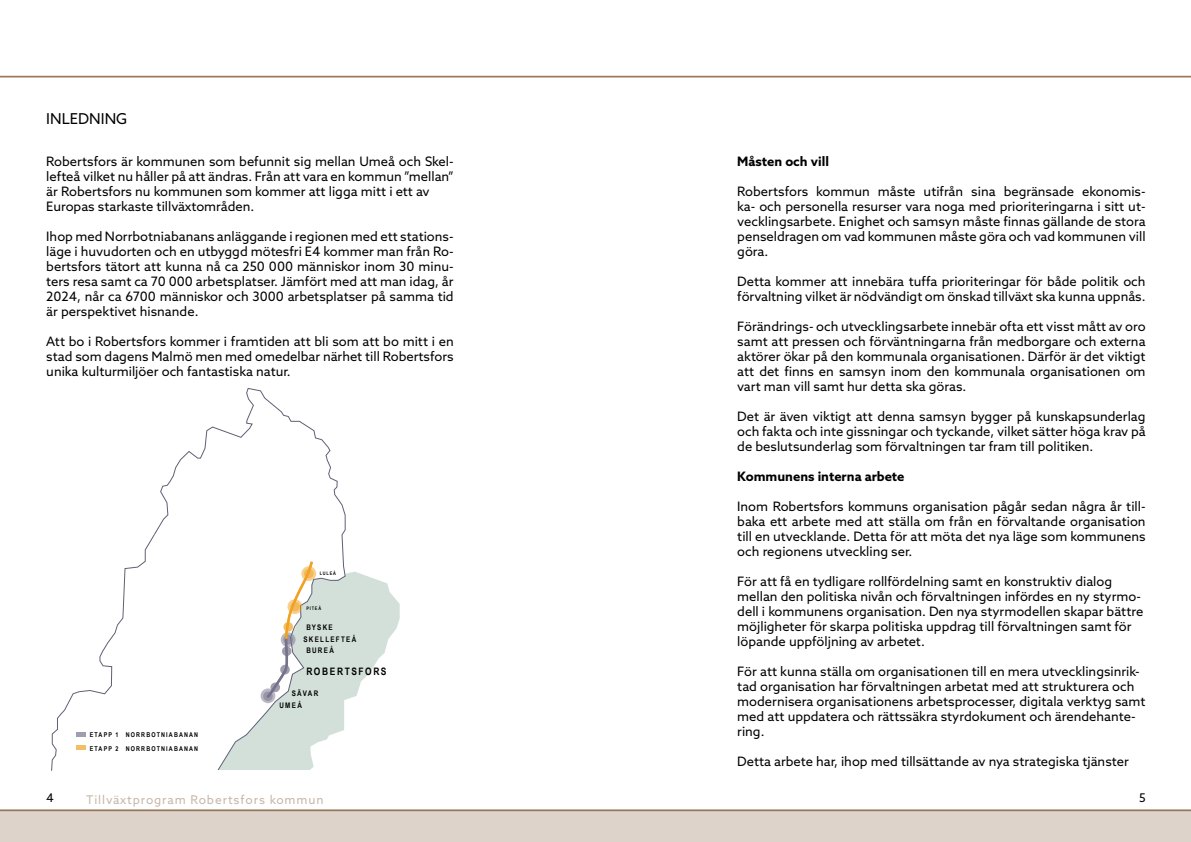
<style>
.page{position:relative;width:1191px;height:842px;background:#fff}
.page>*{position:absolute;margin:0;border:0;box-sizing:border-box;transform-origin:0 0}
.t1{font:15px "Azo Sans";color:#000}
.t2{font:13px/15px "Azo Sans";color:#000;text-align:justify}
.t3{font:700 13px "Azo Sans";color:#000}
.t4{font:12px "Azo Sans";letter-spacing:.075em;color:#8f6d4e}
.t5{font:12px "Azo Sans";color:#000}
.t6{font:700 10.3px "Arial Narrow";letter-spacing:.155em;color:#000}
.t7{font:700 7.7px/12.2px "Arial Narrow";letter-spacing:.165em;color:#000}
.t8{font:700 6.6px "Arial Narrow";letter-spacing:.175em;color:#000}
.t9{font:700 4.8px "Arial Narrow";letter-spacing:.175em;color:#000}
</style>
<div class="page">
<hr style="left:0;top:810px;width:1191px;height:1px;background:#8f6d4e">
<hr style="left:0;top:76px;width:1191px;height:1px;background:#8f6d4e">
<hr style="left:0;top:77px;width:1191px;height:1px;background:#8f6d4e">
<div style="left:0;top:811px;width:1191px;height:31px;background:#ddd3ca"></div>
<svg style="left:346px;top:572px;width:54px;height:128px;fill:#d3e0da"></svg>
<svg style="left:155px;top:388px;width:191px;height:382px"></svg>
<svg style="left:260px;top:688px;width:15px;height:15px"></svg>
<svg style="left:263px;top:691px;width:10px;height:10px"></svg>
<svg style="left:301px;top:566px;width:15px;height:15px"></svg>
<div style="left:304px;top:569px;width:10px;height:9px;background:#f5c372;border-radius:50%"></div>
<svg style="left:266px;top:561px;width:47px;height:137px"></svg>
<svg style="left:51px;top:533px;width:105px;height:238px"></svg>
<p class="t1" style="left:46px;top:109px;width:82px">INLEDNING</p>
<p class="t2" style="left:46px;top:154px;width:409px;text-align:left">Robertsfors är kommunen som befunnit sig mellan Umeå och Skel&shy;lefteå vilket nu håller på att ändras. Från att vara en kommun ”mellan” är Robertsfors nu kommunen som kommer att ligga mitt i ett av Europas starkaste tillväxtområden.</p>
<p class="t2" style="left:46px;top:229px;width:409px">Ihop med Norrbotniabanans anläggande i regionen med ett stations&shy;läge i huvudorten och en utbyggd mötesfri E4 kommer man från Ro&shy;bertsfors tätort att kunna nå ca 250 000 människor inom 30 minu&shy;ters resa samt ca 70 000 arbetsplatser. Jämfört med att man idag, år 2024, når ca 6700 människor och 3000 arbetsplatser på samma tid är perspektivet hisnande.</p>
<p class="t2" style="left:46px;top:334px;width:409px">Att bo i Robertsfors kommer i framtiden att bli som att bo mitt i en stad som dagens Malmö men med omedelbar närhet till Robertsfors unika kulturmiljöer och fantastiska natur.</p>
<p class="t9" style="left:320px;top:570px;width:18px">LULEÅ</p>
<p class="t9" style="left:306px;top:604px;width:16px">PITEÅ</p>
<p class="t7" style="left:303px;top:621px;width:54px;text-indent:3px">BYSKE<br>SKELLEFTEÅ</p>
<p class="t7" style="left:306px;top:644px;width:29px">BUREÅ</p>
<p class="t6" style="left:306px;top:664px;width:82px">ROBERTSFORS</p>
<p class="t7" style="left:292px;top:687px;width:28px">SÄVAR</p>
<p class="t8" style="left:90px;top:729px;width:110px">ETAPP 1 NORRBOTNIABANAN</p>
<p class="t8" style="left:90px;top:743px;width:110px">ETAPP 2 NORRBOTNIABANAN</p>
<p class="t7" style="left:279px;top:699px;width:24px">UMEÅ</p>
<p class="t3" style="left:737px;top:153px;width:93px">Måsten och vill</p>
<p class="t2" style="left:737px;top:184px;width:410px">Robertsfors kommun måste utifrån sina begränsade ekonomis&shy;ka- och personella resurser vara noga med prioriteringarna i sitt ut&shy;vecklingsarbete. Enighet och samsyn måste finnas gällande de stora penseldragen om vad kommunen måste göra och vad kommunen vill göra.</p>
<p class="t2" style="left:737px;top:274px;width:410px">Detta kommer att innebära tuffa prioriteringar för både politik och förvaltning vilket är nödvändigt om önskad tillväxt ska kunna uppnås.</p>
<p class="t2" style="left:737px;top:319px;width:410px">Förändrings- och utvecklingsarbete innebär ofta ett visst mått av oro samt att pressen och förväntningarna från medborgare och externa aktörer ökar på den kommunala organisationen. Därför är det viktigt att det finns en samsyn inom den kommunala organisationen om vart man vill samt hur detta ska göras.</p>
<p class="t2" style="left:737px;top:409px;width:410px">Det är även viktigt att denna samsyn bygger på kunskapsunderlag och fakta och inte gissningar och tyckande, vilket sätter höga krav på de beslutsunderlag som förvaltningen tar fram till politiken.</p>
<p class="t3" style="left:737px;top:468px;width:169px">Kommunens interna arbete</p>
<p class="t2" style="left:737px;top:499px;width:410px">Inom Robertsfors kommuns organisation pågår sedan några år till&shy;baka ett arbete med att ställa om från en förvaltande organisation till en utvecklande. Detta för att möta det nya läge som kommunens och regionens utveckling ser.</p>
<p class="t2" style="left:737px;top:574px;width:407px;text-align:left">För att få en tydligare rollfördelning samt en konstruktiv dialog mellan den politiska nivån och förvaltningen infördes en ny styrmo&shy;dell i kommunens organisation. Den nya styrmodellen skapar bättre möjligheter för skarpa politiska uppdrag till förvaltningen samt för löpande uppföljning av arbetet.</p>
<p class="t2" style="left:737px;top:664px;width:410px;text-align:left">För att kunna ställa om organisationen till en mera utvecklingsinrik&shy;tad organisation har förvaltningen arbetat med att strukturera och modernisera organisationens arbetsprocesser, digitala verktyg samt med att uppdatera och rättssäkra styrdokument och ärendehante&shy;ring.</p>
<p class="t2" style="left:737px;top:754px;width:393px">Detta arbete har, ihop med tillsättande av nya strategiska tjänster</p>
<p class="t5" style="left:46px;top:789px;width:9px">4</p>
<p class="t4" style="left:86px;top:791px;width:239px">Tillväxtprogram Robertsfors kommun</p>
<p class="t5" style="left:1139px;top:789px;width:8px">5</p>
</div>
